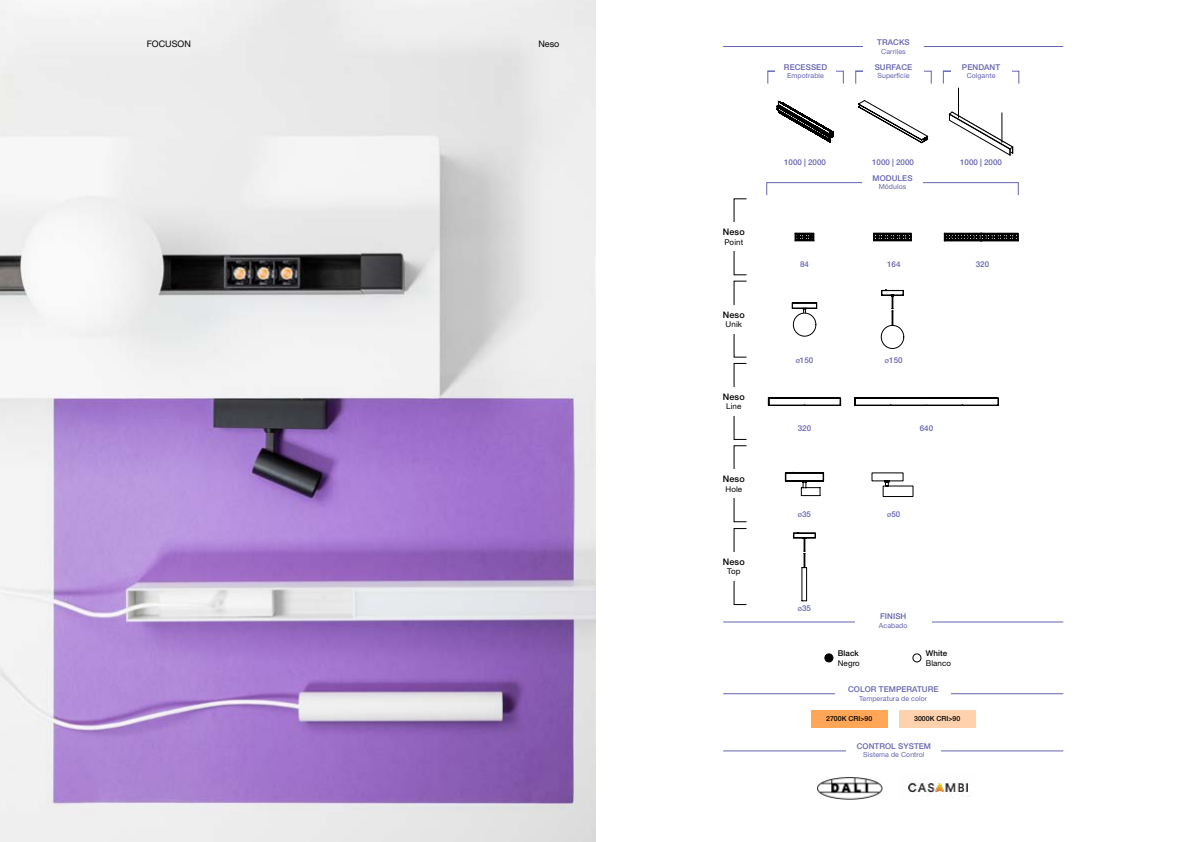
<style>
.page{position:relative;width:1191px;height:842px;background:#fff}
.page>*{position:absolute;margin:0;border:0;box-sizing:border-box;transform-origin:0 0}
.t1{font:500 9px "Helvetica Neue LT Std";letter-spacing:.01em;color:#000}
.t2{font:9px "Helvetica Neue LT Std";color:#000}
.t3{font:500 8px "Helvetica Neue LT Std";letter-spacing:.01em;color:#6463b1}
.t4{font:500 8px "Helvetica Neue LT Std";color:#6463b1}
.t5{font:8px "Helvetica Neue LT Std";letter-spacing:.01em;color:#000}
.t6{font:500 8px "Helvetica Neue LT Std";letter-spacing:.01em;color:#000}
.t7{font:7px "Helvetica Neue LT Std";letter-spacing:.01em;color:#6463b1}
.t8{font:500 7px "Helvetica Neue LT Std";color:#000}
.s1{font-size:5.6px}
</style>
<div class="page">
<div style="left:811px;top:710px;width:76px;height:17px;background:#ffa757"></div>
<div style="left:899px;top:710px;width:76px;height:17px;background:#ffd2ad"></div>
<svg style="left:776px;top:101px;width:58px;height:41px"></svg>
<svg style="left:795px;top:233px;width:19px;height:8px"></svg>
<svg style="left:768px;top:398px;width:73px;height:8px"></svg>
<svg style="left:791px;top:302px;width:26px;height:35px"></svg>
<svg style="left:785px;top:472px;width:39px;height:24px"></svg>
<svg style="left:793px;top:532px;width:22px;height:69px"></svg>
<hr style="left:958px;top:88px;width:1px;height:30px;background:#000">
<svg style="left:949px;top:112px;width:64px;height:44px"></svg>
<svg style="left:858px;top:100px;width:70px;height:43px"></svg>
<svg style="left:873px;top:233px;width:38px;height:8px"></svg>
<svg style="left:944px;top:233px;width:74px;height:8px"></svg>
<svg style="left:854px;top:398px;width:144px;height:8px"></svg>
<svg style="left:881px;top:290px;width:22px;height:35px"></svg>
<div style="left:881px;top:325px;width:23px;height:24px;border:1px solid #000;border-radius:50%"></div>
<svg style="left:871px;top:472px;width:42px;height:25px"></svg>
<hr style="left:916px;top:622px;width:147px;height:1px;background:#6463b1">
<hr style="left:916px;top:46px;width:147px;height:1px;background:#6463b1">
<hr style="left:723px;top:622px;width:147px;height:1px;background:#6463b1">
<hr style="left:723px;top:46px;width:147px;height:1px;background:#6463b1">
<div style="left:855px;top:614px;width:76px;height:15px;background:#fff"></div>
<hr style="left:931px;top:693px;width:132px;height:1px;background:#6463b1">
<hr style="left:723px;top:693px;width:132px;height:1px;background:#6463b1">
<div style="left:835px;top:686px;width:116px;height:16px;background:#fff"></div>
<div style="left:825px;top:654px;width:8px;height:8px;background:#000;border-radius:50%"></div>
<div style="left:824px;top:654px;width:9px;height:8px;border:1px solid #000;border-radius:50%"></div>
<div style="left:766px;top:182px;width:252px;height:13px;border:1px solid #6463b1"></div>
<div style="left:862px;top:175px;width:61px;height:14px;background:#fff"></div>
<div style="left:863px;top:40px;width:61px;height:14px;background:#fff"></div>
<div style="left:943px;top:71px;width:76px;height:13px;border:1px solid #6463b1"></div>
<div style="left:950px;top:64px;width:61px;height:14px;background:#fff"></div>
<div style="left:912px;top:654px;width:9px;height:8px;border:1px solid #000;border-radius:50%"></div>
<img style="left:817px;top:777px;width:66px;height:23px">
<img style="left:908px;top:782px;width:64px;height:16px">
<hr style="left:931px;top:751px;width:132px;height:1px;background:#6463b1">
<hr style="left:723px;top:751px;width:132px;height:1px;background:#6463b1">
<div style="left:846px;top:743px;width:95px;height:16px;background:#fff"></div>
<img style="left:0;top:0;width:595px;height:842px">
<p class="t2" style="left:147px;top:39px;width:46px">FOCUSON</p>
<p class="t2" style="left:538px;top:39px;width:22px">Neso</p>
<p class="t1" style="left:723px;top:226px;width:23px">Neso</p>
<p class="t5" style="left:724px;top:237px;width:20px">Point</p>
<p class="t1" style="left:723px;top:309px;width:23px">Neso</p>
<p class="t5" style="left:725px;top:320px;width:18px">Unik</p>
<p class="t1" style="left:723px;top:391px;width:23px">Neso</p>
<p class="t5" style="left:726px;top:402px;width:17px">Line</p>
<p class="t1" style="left:723px;top:473px;width:23px">Neso</p>
<p class="t5" style="left:725px;top:484px;width:18px">Hole</p>
<p class="t1" style="left:723px;top:556px;width:23px">Neso</p>
<p class="t5" style="left:727px;top:567px;width:15px">Top</p>
<p class="t3" style="left:877px;top:38px;width:34px">TRACKS</p>
<p class="t7" style="left:881px;top:47px;width:26px">Carriles</p>
<p class="t3" style="left:784px;top:62px;width:45px">RECESSED</p>
<p class="t7" style="left:787px;top:72px;width:38px">Empotrable</p>
<p class="t3" style="left:874px;top:62px;width:39px">SURFACE</p>
<p class="t7" style="left:877px;top:72px;width:33px">Superfície</p>
<p class="t3" style="left:962px;top:62px;width:40px">PENDANT</p>
<p class="t7" style="left:966px;top:72px;width:30px">Colgante</p>
<p class="t4" style="left:784px;top:158px;width:43px">1000 | 2000</p>
<p class="t4" style="left:872px;top:158px;width:43px">1000 | 2000</p>
<p class="t4" style="left:960px;top:158px;width:43px">1000 | 2000</p>
<p class="t3" style="left:872px;top:173px;width:42px">MODULES</p>
<p class="t7" style="left:878px;top:183px;width:29px">Módulos</p>
<p class="t4" style="left:800px;top:259px;width:10px">84</p>
<p class="t4" style="left:887px;top:259px;width:15px">164</p>
<p class="t4" style="left:975px;top:259px;width:15px">320</p>
<p class="t4" style="left:795px;top:356px;width:19px"><span class="s1">ø</span>150</p>
<p class="t4" style="left:885px;top:356px;width:19px"><span class="s1">ø</span>150</p>
<p class="t4" style="left:798px;top:424px;width:15px">320</p>
<p class="t4" style="left:919px;top:424px;width:15px">640</p>
<p class="t4" style="left:798px;top:510px;width:15px"><span class="s1">ø</span>35</p>
<p class="t4" style="left:887px;top:510px;width:15px"><span class="s1">ø</span>50</p>
<p class="t4" style="left:798px;top:603px;width:15px"><span class="s1">ø</span>35</p>
<p class="t6" style="left:837px;top:648px;width:23px">Black</p>
<p class="t5" style="left:837px;top:658px;width:24px">Negro</p>
<p class="t3" style="left:880px;top:612px;width:28px">FINISH</p>
<p class="t7" style="left:879px;top:621px;width:30px">Acabado</p>
<p class="t6" style="left:925px;top:648px;width:23px">White</p>
<p class="t5" style="left:925px;top:658px;width:27px">Blanco</p>
<p class="t3" style="left:848px;top:684px;width:92px">COLOR TEMPERATURE</p>
<p class="t7" style="left:859px;top:694px;width:69px">Temperatura de color</p>
<p class="t8" style="left:826px;top:715px;width:48px">2700K CRI&gt;90</p>
<p class="t8" style="left:914px;top:715px;width:48px">3000K CRI&gt;90</p>
<p class="t3" style="left:856px;top:741px;width:76px">CONTROL SYSTEM</p>
<p class="t7" style="left:863px;top:751px;width:63px">Sistema de Control</p>
</div>
